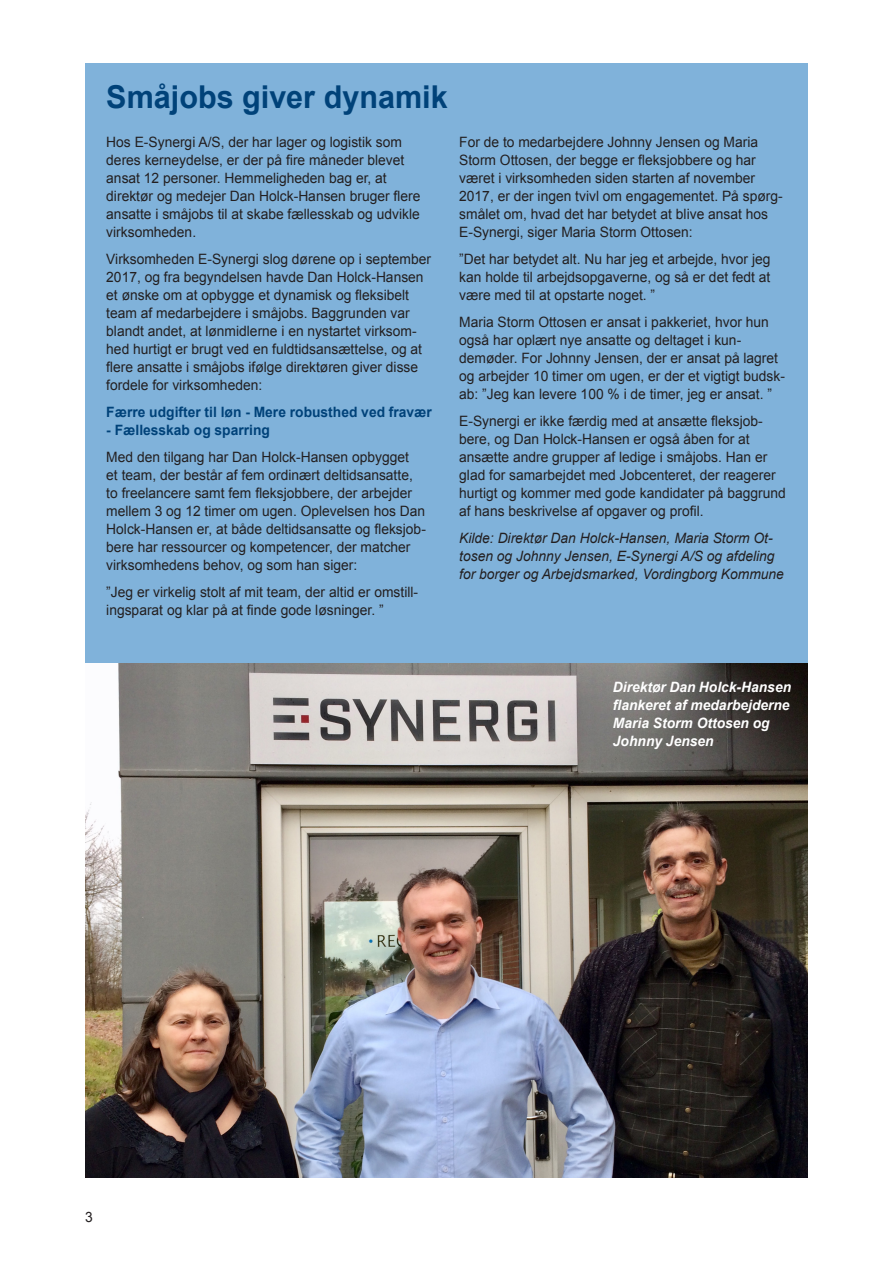
<style>
.page{position:relative;width:893px;height:1263px;background:#fff}
.page>*{position:absolute;margin:0;border:0;box-sizing:border-box;transform-origin:0 0}
.Overskrift_-_SORT{font:700 31.5px "Arial";color:#004279}
.Brødtekst_-_SORT{font:14.25px/18px "Arial";color:#231f20}
.Kildeangivelse_-_SOR{font:italic 14.25px/18px "Arial";color:#231f20}
.Billedtekst_-_SORT{font:italic 700 14.25px/18px "Arial";color:#fff}
.Brødtekst_-_SORT-2{font:700 14.25px "Arial";color:#004279}
</style>
<div class="page">
<div style="left:85px;top:64px;width:723px;height:1114px;background:#80b2da"></div>
<img style="left:85px;top:663px;width:723px;height:515px">
<p class="Overskrift_-_SORT" style="left:106px;top:76px;width:343px">Småjobs giver dynamik</p>
<p class="Brødtekst_-_SORT" style="left:106px;top:133px;width:316px">Hos E-Synergi A/S, der har lager og logistik som deres kerneydelse, er der på fire måneder blevet ansat 12 personer. Hemmeligheden bag er, at direktør og medejer Dan Holck-Hansen bruger flere ansatte i småjobs til at skabe fællesskab og udvikle virksomheden.</p>
<p class="Brødtekst_-_SORT" style="left:106px;top:250px;width:326px">Virksomheden E-Synergi slog dørene op i september 2017, og fra begyndelsen havde Dan Holck-Hansen et ønske om at opbygge et dynamisk og fleksibelt team af medarbejdere i småjobs. Baggrunden var blandt andet, at lønmidlerne i en nystartet virksom&shy;hed hurtigt er brugt ved en fuldtidsansættelse, og at flere ansatte i småjobs ifølge direktøren giver disse fordele for virksomheden:</p>
<p class="Brødtekst_-_SORT-2" style="left:106px;top:403px;width:327px">Færre udgifter til løn - Mere robusthed ved fravær</p>
<p class="Brødtekst_-_SORT-2" style="left:106px;top:421px;width:165px">- Fællesskab og sparring</p>
<p class="Brødtekst_-_SORT" style="left:106px;top:448px;width:321px">Med den tilgang har Dan Holck-Hansen opbygget<br>et team, der består af fem ordinært deltidsansatte, to freelancere samt fem fleksjobbere, der arbejder mellem 3 og 12 timer om ugen. Oplevelsen hos Dan Holck-Hansen er, at både deltidsansatte og fleksjob&shy;bere har ressourcer og kompetencer, der matcher virksomhedens behov, og som han siger:</p>
<p class="Brødtekst_-_SORT" style="left:106px;top:583px;width:313px">”Jeg er virkelig stolt af mit team, der altid er omstill&shy;ingsparat og klar på at finde gode løsninger. ”</p>
<p class="Brødtekst_-_SORT" style="left:459px;top:133px;width:325px">For de to medarbejdere Johnny Jensen og Maria Storm Ottosen, der begge er fleksjobbere og har været i virksomheden siden starten af november 2017, er der ingen tvivl om engagementet. På spørg&shy;smålet om, hvad det har betydet at blive ansat hos E-Synergi, siger Maria Storm Ottosen:</p>
<p class="Brødtekst_-_SORT" style="left:459px;top:250px;width:313px;text-align:justify">”Det har betydet alt. Nu har jeg et arbejde, hvor jeg kan holde til arbejdsopgaverne, og så er det fedt at være med til at opstarte noget. ”</p>
<p class="Brødtekst_-_SORT" style="left:459px;top:313px;width:327px">Maria Storm Ottosen er ansat i pakkeriet, hvor hun også har oplært nye ansatte og deltaget i kun&shy;demøder. For Johnny Jensen, der er ansat på lagret og arbejder 10 timer om ugen, er der et vigtigt budsk&shy;ab: ”Jeg kan levere 100 % i de timer, jeg er ansat. ”</p>
<p class="Brødtekst_-_SORT" style="left:459px;top:412px;width:328px">E-Synergi er ikke færdig med at ansætte fleksjob&shy;bere, og Dan Holck-Hansen er også åben for at ansætte andre grupper af ledige i småjobs. Han er glad for samarbejdet med Jobcenteret, der reagerer hurtigt og kommer med gode kandidater på baggrund af hans beskrivelse af opgaver og profil.</p>
<p class="Kildeangivelse_-_SOR" style="left:459px;top:529px;width:326px">Kilde: Direktør Dan Holck-Hansen, Maria Storm Ot&shy;tosen og Johnny Jensen, E-Synergi A/S og afdeling for borger og Arbejdsmarked, Vordingborg Kommune</p>
<p class="Billedtekst_-_SORT" style="left:613px;top:679px;width:180px">Direktør Dan Holck-Hansen flankeret af medarbejderne<br>Maria Storm Ottosen og<br>Johnny Jensen</p>
<p class="Brødtekst_-_SORT" style="left:85px;top:1208px;width:9px">3</p>
</div>
